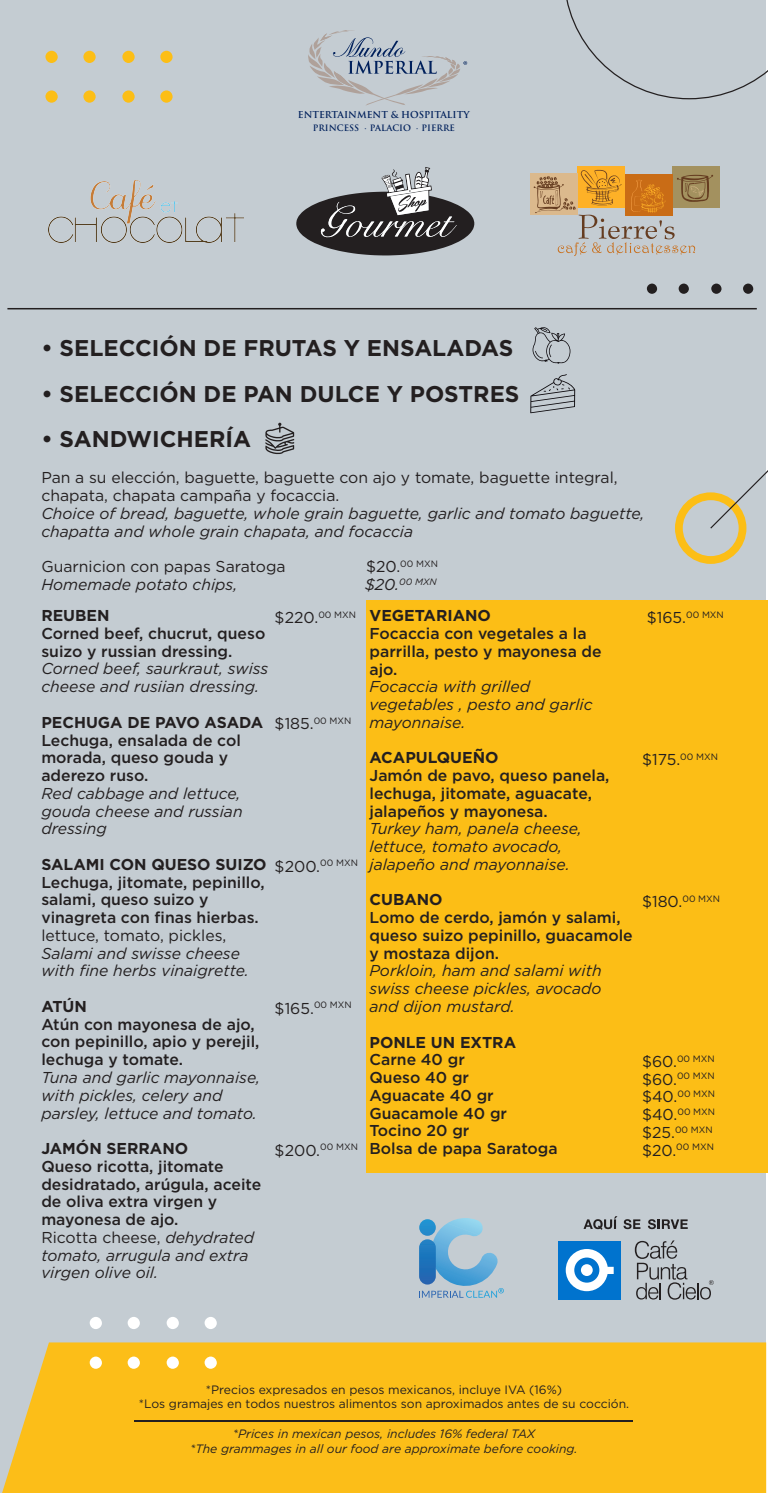
<style>
.page{position:relative;width:768px;height:1493px;background:#fff}
.page>*{position:absolute;margin:0;border:0;box-sizing:border-box;transform-origin:0 0}
.t1{font:700 22.75px "Gotham";color:#231f20}
.t2{font:500 15.75px/17.8px "Gotham";color:#231f20}
.t3{font:italic 15.75px/17.8px "Gotham";color:#231f20}
.t4{font:15.75px/17.8px "Gotham";color:#231f20}
.t5{font:700 15.75px "Gotham";color:#231f20}
.t6{font:12.12px/14.6px "Gotham";color:#231f20;text-align:center}
.t7{font:italic 12.12px/14.6px "Gotham";color:#231f20;text-align:center}
.t8{font:700 9.28px "Trajan Pro";color:#00205b}
.t9{font:9.18px/17.8px "Gotham";color:#231f20}
.t10{font:italic 9.18px "Gotham";color:#231f20}
.t11{font:700 8.57px "Trajan Pro";color:#00205b}
.s1{font-size:15.75px}
.s2{font-weight:400}
.s3{font-weight:400;font-style:italic}
</style>
<div class="page">
<div style="left:0;top:0;width:766px;height:1492px;background:#c4ccd2"></div>
<div style="left:366px;top:600px;width:402px;height:572px;background:#fcbe16"></div>
<div style="left:2px;top:1342px;width:764px;height:150px;background:#fcbe18"></div>
<svg style="left:675px;top:470px;width:93px;height:94px"></svg>
<svg style="left:45px;top:51px;width:13px;height:12px"></svg>
<svg style="left:83px;top:51px;width:13px;height:12px"></svg>
<svg style="left:122px;top:51px;width:13px;height:12px"></svg>
<svg style="left:160px;top:51px;width:13px;height:12px"></svg>
<svg style="left:45px;top:90px;width:13px;height:13px"></svg>
<svg style="left:83px;top:90px;width:13px;height:13px"></svg>
<svg style="left:122px;top:90px;width:13px;height:13px"></svg>
<svg style="left:160px;top:90px;width:13px;height:13px"></svg>
<svg style="left:90px;top:1317px;width:12px;height:11px"></svg>
<svg style="left:127px;top:1317px;width:13px;height:11px"></svg>
<svg style="left:166px;top:1317px;width:13px;height:11px"></svg>
<svg style="left:204px;top:1317px;width:13px;height:11px"></svg>
<svg style="left:90px;top:1356px;width:12px;height:12px"></svg>
<svg style="left:127px;top:1356px;width:13px;height:12px"></svg>
<svg style="left:166px;top:1356px;width:13px;height:12px"></svg>
<svg style="left:204px;top:1356px;width:13px;height:12px"></svg>
<svg style="left:743px;top:283px;width:10px;height:11px"></svg>
<svg style="left:711px;top:283px;width:11px;height:11px"></svg>
<svg style="left:678px;top:283px;width:11px;height:11px"></svg>
<svg style="left:647px;top:283px;width:10px;height:11px"></svg>
<img style="left:48px;top:180px;width:195px;height:62px">
<svg style="left:296px;top:167px;width:178px;height:88px"></svg>
<div style="left:672px;top:166px;width:48px;height:42px;background:#a3915f"></div>
<div style="left:577px;top:166px;width:48px;height:42px;background:#feb127"></div>
<div style="left:530px;top:173px;width:47px;height:42px;background:#dbb98d"></div>
<svg style="left:534px;top:170px;width:179px;height:86px"></svg>
<hr style="left:7px;top:308px;width:750px;height:1px;background:#231f20">
<svg style="left:635px;top:1240px;width:79px;height:59px"></svg>
<div style="left:558px;top:1240px;width:63px;height:58px;background:#0073ce"></div>
<svg style="left:566px;top:1249px;width:48px;height:41px"></svg>
<div style="left:581px;top:1263px;width:12px;height:12px;background:#fff;border-radius:50%"></div>
<svg style="left:583px;top:1216px;width:34px;height:13px"></svg>
<svg style="left:623px;top:1219px;width:17px;height:9px"></svg>
<svg style="left:648px;top:1219px;width:40px;height:9px"></svg>
<svg style="left:419px;top:1218px;width:85px;height:79px"></svg>
<hr style="left:135px;top:1419px;width:498px;height:2px;background:#231f20">
<svg style="left:265px;top:422px;width:29px;height:32px"></svg>
<svg style="left:308px;top:30px;width:159px;height:76px"></svg>
<svg style="left:566px;top:0;width:202px;height:99px"></svg>
<svg style="left:533px;top:327px;width:37px;height:36px"></svg>
<svg style="left:530px;top:374px;width:45px;height:39px"></svg>
<p class="t8" style="left:298px;top:109px;width:173px">ENTERTAINMENT &amp; HOSPITALITY</p>
<p class="t11" style="left:313px;top:123px;width:144px">PRINCESS · PALACIO · PIERRE</p>
<h1 class="t1" style="left:41px;top:333px;width:473px">• SELECCIÓN DE FRUTAS Y ENSALADAS</h1>
<h1 class="t1" style="left:41px;top:378px;width:480px">• SELECCIÓN DE PAN DULCE Y POSTRES</h1>
<h1 class="t1" style="left:41px;top:424px;width:211px">• SANDWICHERÍA</h1>
<p class="t4" style="left:41px;top:468px;width:578px">Pan a su elección, baguette, baguette con ajo y tomate, baguette integral, chapata, chapata campaña y focaccia.</p>
<p class="t3" style="left:41px;top:504px;width:605px">Choice of bread, baguette, whole grain baguette, garlic and tomato baguette, chapatta and whole grain chapata, and focaccia</p>
<p class="t4" style="left:41px;top:557px;width:246px">Guarnicion con papas Saratoga</p>
<p class="t9" style="left:366px;top:554px;width:74px"><span class="s1">$20.</span>00 MXN</p>
<p class="t3" style="left:41px;top:575px;width:198px">Homemade potato chips,</p>
<p class="t10" style="left:365px;top:576px;width:73px"><span class="s1">$20.</span>00 MXN</p>
<p class="t5" style="left:41px;top:605px;width:70px">REUBEN</p>
<p class="t2" style="left:41px;top:624px;width:225px">Corned beef, chucrut, queso suizo y russian dressing.</p>
<p class="t3" style="left:41px;top:660px;width:228px">Corned beef, saurkraut, swiss cheese and rusiian dressing.</p>
<p class="t5" style="left:41px;top:711px;width:223px">PECHUGA DE PAVO ASADA</p>
<p class="t2" style="left:41px;top:730px;width:201px">Lechuga, ensalada de col morada, queso gouda y aderezo ruso.</p>
<p class="t3" style="left:41px;top:784px;width:203px">Red cabbage and lettuce, gouda cheese and russian dressing</p>
<p class="t5" style="left:41px;top:853px;width:227px">SALAMI CON QUESO SUIZO</p>
<p class="t2" style="left:41px;top:872px;width:225px">Lechuga, jitomate, pepinillo, salami, queso suizo y vinagreta con finas hierbas.</p>
<p class="t4" style="left:41px;top:926px;width:187px">lettuce, tomato, pickles,</p>
<p class="t3" style="left:41px;top:944px;width:209px">Salami and swisse cheese with fine herbs vinaigrette.</p>
<p class="t5" style="left:41px;top:995px;width:47px">ATÚN</p>
<p class="t2" style="left:41px;top:1014px;width:220px">Atún con mayonesa de ajo, con pepinillo, apio y perejil, lechuga y tomate.</p>
<p class="t3" style="left:41px;top:1068px;width:220px">Tuna and garlic mayonnaise, with pickles, celery and parsley, lettuce and tomato.</p>
<p class="t5" style="left:41px;top:1137px;width:148px">JAMÓN SERRANO</p>
<p class="t2" style="left:41px;top:1156px;width:221px">Queso ricotta, jitomate desidratado, arúgula, aceite de oliva extra virgen y mayonesa de ajo.<br><span class="s2">Ricotta cheese,</span> <span class="s3">dehydrated tomato, arrugula and extra virgen olive oil.</span></p>
<p class="t4" style="left:275px;top:608px;width:83px">$220.<sup>00</sup> <sup>MXN</sup></p>
<p class="t4" style="left:275px;top:714px;width:78px">$185.<sup>00</sup> <sup>MXN</sup></p>
<p class="t4" style="left:275px;top:856px;width:85px">$200.<sup>00</sup> <sup>MXN</sup></p>
<p class="t4" style="left:275px;top:998px;width:79px">$165.<sup>00</sup> <sup>MXN</sup></p>
<p class="t4" style="left:275px;top:1140px;width:85px">$200.<sup>00</sup> <sup>MXN</sup></p>
<p class="t5" style="left:369px;top:605px;width:123px">VEGETARIANO</p>
<p class="t2" style="left:369px;top:624px;width:234px">Focaccia con vegetales a la parrilla, pesto y mayonesa de ajo.</p>
<p class="t3" style="left:369px;top:677px;width:225px">Focaccia with grilled vegetables , pesto and garlic mayonnaise.</p>
<p class="t5" style="left:369px;top:747px;width:131px">ACAPULQUEÑO</p>
<p class="t2" style="left:369px;top:766px;width:241px">Jamón de pavo, queso panela, lechuga, jitomate, aguacate, jalapeños y mayonesa.</p>
<p class="t3" style="left:369px;top:819px;width:214px">Turkey ham, panela cheese, lettuce, tomato avocado, jalapeño and mayonnaise.</p>
<p class="t5" style="left:369px;top:889px;width:75px">CUBANO</p>
<p class="t2" style="left:369px;top:908px;width:265px">Lomo de cerdo, jamón y salami, queso suizo pepinillo, guacamole y mostaza dijon.</p>
<p class="t3" style="left:369px;top:961px;width:234px;text-align:justify">Porkloin, ham and salami with swiss cheese pickles, avocado and dijon mustard.</p>
<p class="t5" style="left:369px;top:1031px;width:148px">PONLE UN EXTRA</p>
<p class="t2" style="left:369px;top:1050px;width:190px">Carne 40 gr<br>Queso 40 gr<br>Aguacate 40 gr<br>Guacamole 40 gr<br>Tocino 20 gr<br>Bolsa de papa Saratoga</p>
<p class="t4" style="left:647px;top:608px;width:79px">$165.<sup>00</sup> <sup>MXN</sup></p>
<p class="t4" style="left:642px;top:750px;width:77px">$175.<sup>00</sup> <sup>MXN</sup></p>
<p class="t4" style="left:642px;top:892px;width:80px">$180.<sup>00</sup> <sup>MXN</sup></p>
<p class="t9" style="left:642px;top:1049px;width:75px"><span class="s1">$60.</span>00 MXN <span class="s1">$60.</span>00 MXN <span class="s1">$40.</span>00 MXN <span class="s1">$40.</span>00 MXN <span class="s1">$25.</span>00 MXN <span class="s1">$20.</span>00 MXN</p>
<p class="t6" style="left:139px;top:1381px;width:492px">*Precios expresados en pesos mexicanos, incluye IVA (16%)<br>*Los gramajes en todos nuestros alimentos son aproximados antes de su cocción.</p>
<p class="t7" style="left:190px;top:1426px;width:389px">*Prices in mexican pesos, includes 16% federal TAX<br>*The grammages in all our food are approximate before cooking.</p>
</div>
